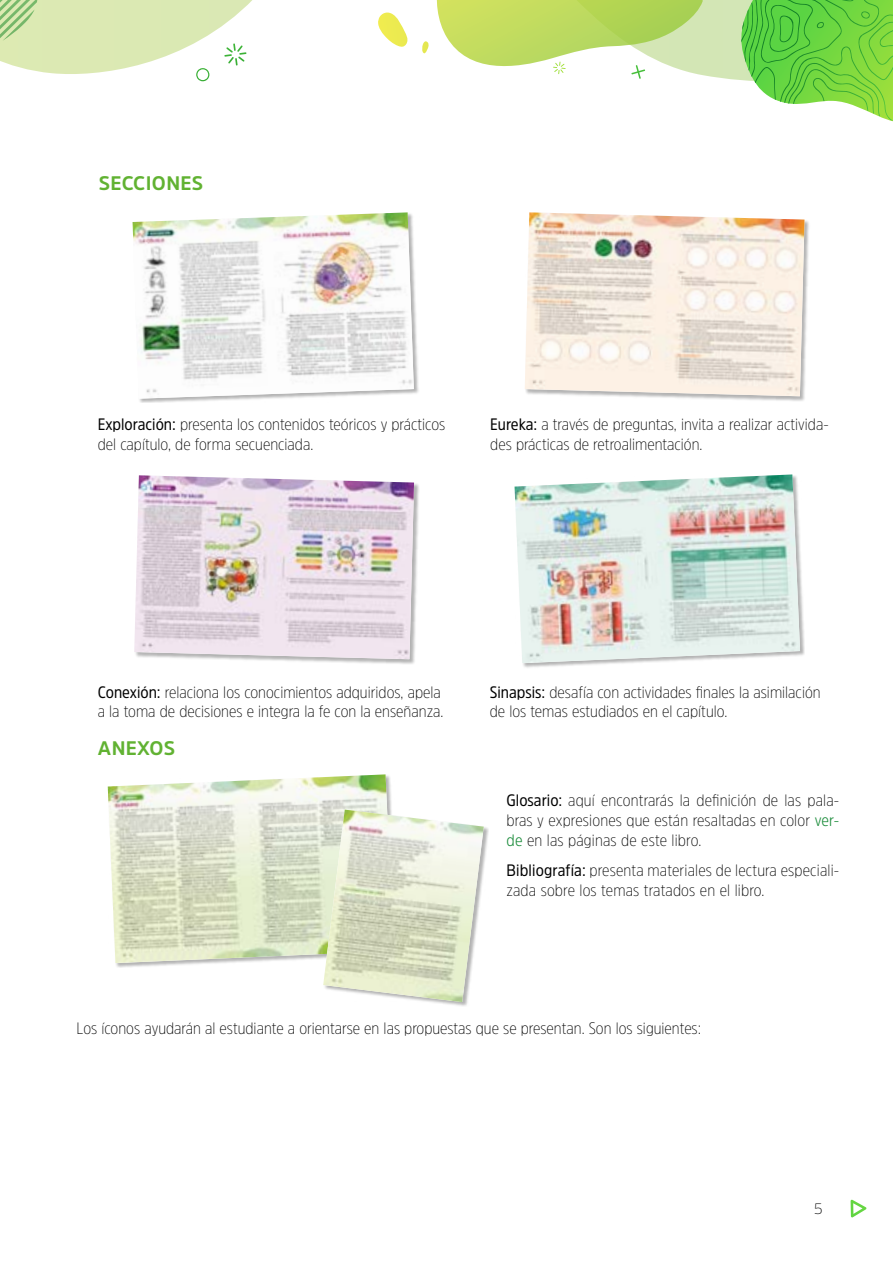
<style>
.page{position:relative;width:893px;height:1263px;background:#fff}
.page>*{position:absolute;margin:0;border:0;box-sizing:border-box;transform-origin:0 0}
.t1{font:700 19.5px "Amsi Pro";letter-spacing:.02em;color:#61b232}
.t2{font:200 16.5px/19.8px "Amsi Pro Narw";color:#000}
.t3{font:200 15px "Amsi Pro";color:#000}
.s1{font-weight:400}
.s2{font-weight:300;color:#188a38}
</style>
<div class="page">
<svg style="left:37px;top:0;width:703px;height:82px"></svg>
<svg style="left:0;top:0;width:37px;height:71px;background:#cce2aa"></svg>
<svg style="left:224px;top:43px;width:22px;height:23px"></svg>
<svg style="left:196px;top:68px;width:13px;height:13px"></svg>
<svg style="left:166px;top:67px;width:6px;height:15px"></svg>
<svg style="left:421px;top:0;width:282px;height:82px"></svg>
<svg style="left:740px;top:0;width:153px;height:122px"></svg>
<svg style="left:851px;top:1200px;width:15px;height:17px"></svg>
<div style="left:133px;top:213px;width:286px;height:190px;background:#000;opacity:.3"></div>
<img style="left:133px;top:212px;width:281px;height:187px">
<div style="left:525px;top:213px;width:285px;height:189px;background:#000;opacity:.3"></div>
<img style="left:525px;top:212px;width:279px;height:184px">
<div style="left:135px;top:476px;width:285px;height:189px;background:#000;opacity:.3"></div>
<img style="left:134px;top:475px;width:280px;height:184px">
<div style="left:515px;top:475px;width:289px;height:193px;background:#000;opacity:.3"></div>
<img style="left:514px;top:474px;width:286px;height:189px">
<div style="left:108px;top:775px;width:290px;height:193px;background:#000;opacity:.3"></div>
<img style="left:108px;top:774px;width:285px;height:189px">
<div style="left:323px;top:810px;width:165px;height:196px;background:#000;opacity:.3"></div>
<img style="left:323px;top:809px;width:161px;height:193px">
<p class="t1" style="left:99px;top:170px;width:106px">SECCIONES</p>
<p class="t2" style="left:98px;top:414px;width:349px"><span class="s1">Exploración:</span> presenta los contenidos teóricos y prácticos del capítulo, de forma secuenciada.</p>
<p class="t2" style="left:490px;top:414px;width:340px"><span class="s1">Eureka:</span> a través de preguntas, invita a realizar activida&shy;des prácticas de retroalimentación.</p>
<p class="t2" style="left:98px;top:681px;width:347px"><span class="s1">Conexión:</span> relaciona los conocimientos adquiridos, apela a la toma de decisiones e integra la fe con la enseñanza.</p>
<p class="t2" style="left:490px;top:681px;width:332px"><span class="s1">Sinapsis:</span> desafía con actividades finales la asimilación de los temas estudiados en el capítulo.</p>
<p class="t1" style="left:98px;top:735px;width:79px">ANEXOS</p>
<p class="t2" style="left:506px;top:790px;width:334px;text-align:justify"><span class="s1">Glosario:</span> aquí encontrarás la definición de las pala&shy;bras y expresiones que están resaltadas en color <span class="s2">ver&shy;de</span> en las páginas de este libro.</p>
<p class="t2" style="left:506px;top:859px;width:334px"><span class="s1">Bibliografía:</span> presenta materiales de lectura especiali&shy;zada sobre los temas tratados en el libro.</p>
<p class="t2" style="left:77px;top:1018px;width:626px">Los íconos ayudarán al estudiante a orientarse en las propuestas que se presentan. Son los siguientes:</p>
<p class="t3" style="left:814px;top:1198px;width:10px">5</p>
</div>
